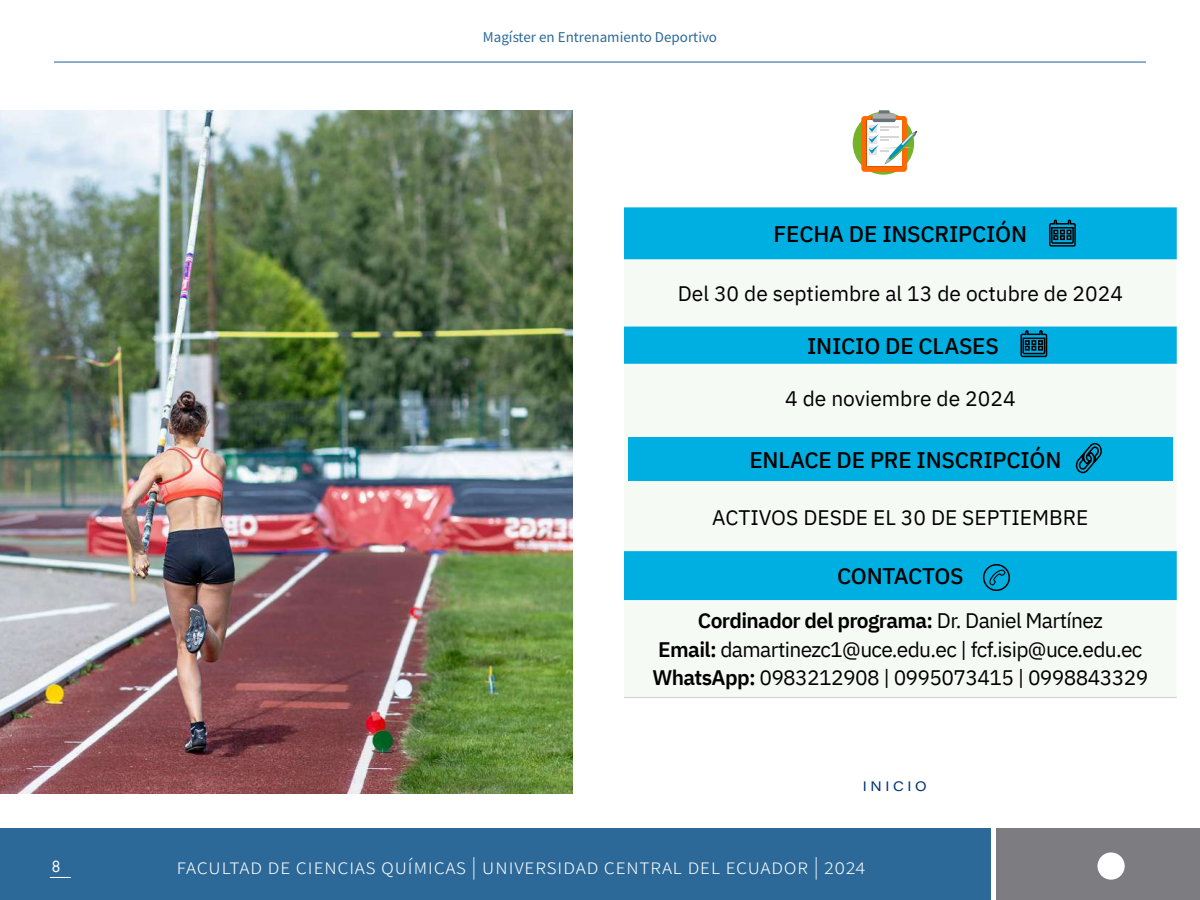
<style>
.page{position:relative;width:1200px;height:900px;background:#fff}
.page>*{position:absolute;margin:0;border:0;box-sizing:border-box;transform-origin:0 0}
.t1{font:500 22.5px "IBM Plex Sans";letter-spacing:-.01em;color:#000}
.t2{font:22.5px "Source Sans Variable";letter-spacing:.02em;color:#fff}
.t3{font:21px/28.5px "IBM Plex Sans";letter-spacing:-.03em;color:#000;text-align:center}
.t4{font:21px "IBM Plex Sans";letter-spacing:-.005em;color:#000}
.t5{font:15px "Source Sans Variable";color:#2c6999}
.t6{font:15px "Futura LT";color:#fff}
.t7{font:13.5px "Acumin Variable Concept";letter-spacing:.265em;color:#00356e}
.s1{font-weight:600}
</style>
<div class="page">
<div style="left:0;top:828px;width:991px;height:72px;background:#2c6999"></div>
<div style="left:996px;top:828px;width:204px;height:72px;background:#7c7c81"></div>
<hr style="left:54px;top:62px;width:1092px;height:1px;background:#2c6999">
<svg style="left:50px;top:877px;width:21px;height:1px"></svg>
<div style="left:1097px;top:852px;width:28px;height:28px;background:#fff;border-radius:50%"></div>
<img style="left:0;top:110px;width:573px;height:684px">
<div style="left:624px;top:207px;width:553px;height:53px;background:#00afe2"></div>
<svg style="left:624px;top:326px;width:553px;height:371px;fill:#f6faf5"></svg>
<hr style="left:624px;top:697px;width:553px;height:1px;background:#d3d2d3">
<div style="left:628px;top:437px;width:545px;height:44px;background:#00afe2"></div>
<svg style="left:1048px;top:219px;width:29px;height:28px"></svg>
<svg style="left:1020px;top:329px;width:28px;height:29px"></svg>
<svg style="left:1075px;top:442px;width:27px;height:32px"></svg>
<div style="left:853px;top:112px;width:61px;height:63px;background:#73b329;border-radius:50%"></div>
<div style="left:861px;top:116px;width:46px;height:56px;background:#ff6900;border-radius:3px"></div>
<svg style="left:866px;top:110px;width:51px;height:57px"></svg>
<div style="left:983px;top:564px;width:27px;height:27px;border:2px solid #000;border-radius:50%"></div>
<svg style="left:988px;top:569px;width:18px;height:18px"></svg>
<p class="t5" style="left:483px;top:28px;width:236px">Magíster en Entrenamiento Deportivo</p>
<p class="t1" style="left:774px;top:217px;width:255px">FECHA DE INSCRIPCIÓN</p>
<p class="t4" style="left:678px;top:278px;width:447px">Del 30 de septiembre al 13 de octubre de 2024</p>
<p class="t1" style="left:807px;top:328px;width:193px">INICIO DE CLASES</p>
<p class="t4" style="left:785px;top:383px;width:232px">4 de noviembre de 2024</p>
<p class="t1" style="left:750px;top:442px;width:313px">ENLACE DE PRE INSCRIPCIÓN</p>
<p class="t4" style="left:712px;top:502px;width:378px">ACTIVOS DESDE EL 30 DE SEPTIEMBRE</p>
<p class="t1" style="left:837px;top:559px;width:128px">CONTACTOS</p>
<p class="t3" style="left:652px;top:605px;width:497px"><span class="s1">Cordinador del programa:</span> Dr. Daniel Martínez<br><span class="s1">Email:</span> damartinezc1@uce.edu.ec | fcf.isip@uce.edu.ec<br><span class="s1">WhatsApp:</span> 0983212908 | 0995073415 | 0998843329</p>
<p class="t7" style="left:863px;top:777px;width:65px">INICIO</p>
<p class="t6" style="left:51px;top:857px;width:11px">8</p>
<p class="t2" style="left:176px;top:853px;width:691px">facultad de ciencias químicas | universidad central del ecuador | 2024</p>
</div>
